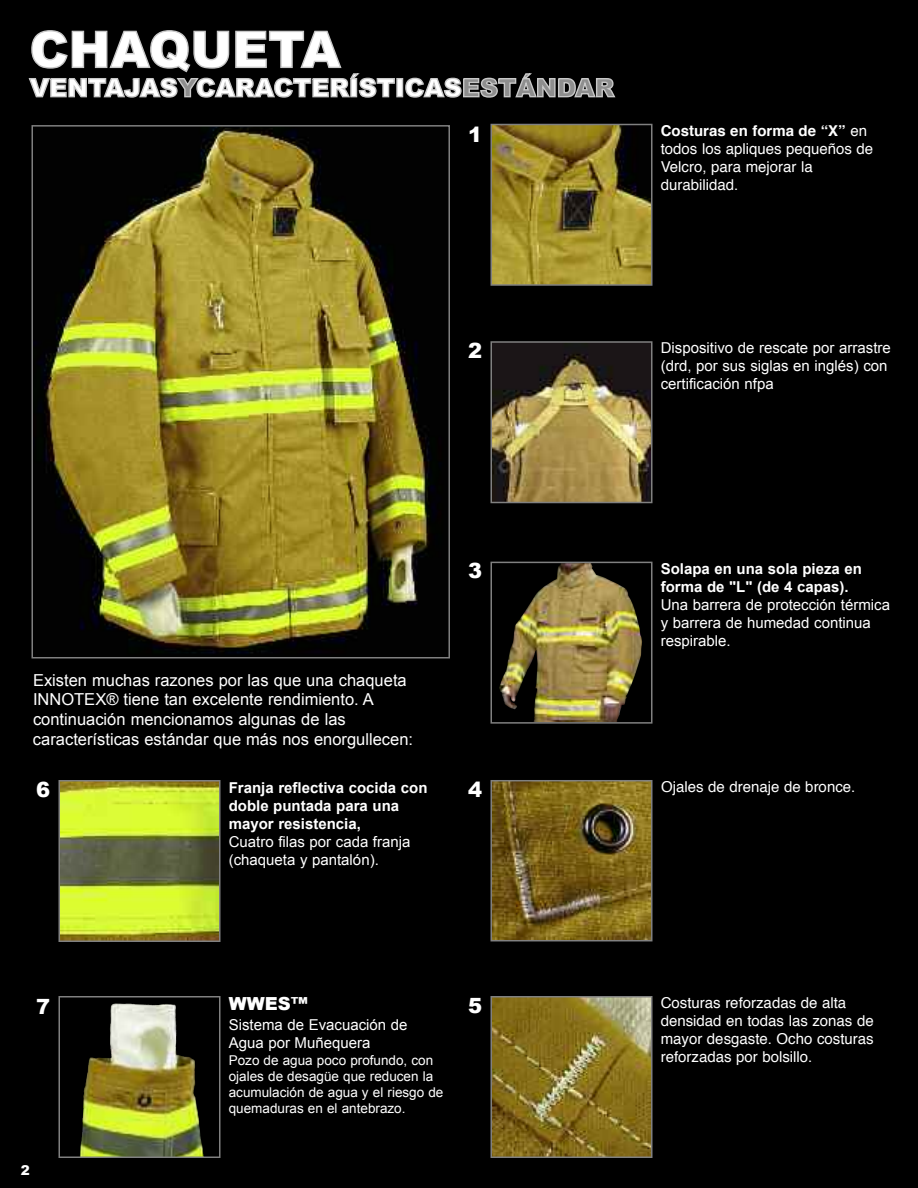
<style>
.page{position:relative;width:918px;height:1188px;background:#000}
.page>*{position:absolute;margin:0;border:0;box-sizing:border-box;transform-origin:0 0}
.t1{font:900 21px "Arial";color:#fff}
.t2{font:900 18px "Arial";color:#fff}
.t3{font:16.5px/19.8px "Arial";color:#fff}
.t4{font:15px/18px "Arial";color:#fff}
.t5{font:15px/18px "Helvetica";color:#fff}
.t6{font:700 15px/18px "Arial";color:#fff}
.t7{font:13.5px/16.2px "Arial";color:#fff}
.t8{font:900 13.5px "Arial";color:#fff}
.s1{font-weight:700}
</style>
<div class="page">
<svg style="left:29px;top:30px;width:366px;height:68px"></svg>
<div style="left:397px;top:79px;width:6px;height:18px;background:#fff"></div>
<div style="left:396px;top:78px;width:7px;height:19px;border:1px solid #c8c8c8"></div>
<svg style="left:405px;top:73px;width:210px;height:25px"></svg>
<img style="left:34px;top:128px;width:402px;height:526px">
<div style="left:31px;top:125px;width:419px;height:533px;border:2px solid #808080"></div>
<img style="left:494px;top:999px;width:156px;height:156px">
<div style="left:491px;top:996px;width:162px;height:162px;border:2px solid #808080"></div>
<img style="left:499px;top:565px;width:97px;height:156px">
<div style="left:491px;top:562px;width:162px;height:162px;border:2px solid #808080"></div>
<img style="left:494px;top:783px;width:156px;height:155px">
<div style="left:491px;top:780px;width:162px;height:161px;border:2px solid #808080"></div>
<img style="left:80px;top:1051px;width:124px;height:104px">
<div style="left:59px;top:996px;width:162px;height:162px;border:2px solid #808080"></div>
<img style="left:62px;top:783px;width:156px;height:156px">
<div style="left:59px;top:780px;width:162px;height:162px;border:2px solid #808080"></div>
<img style="left:493px;top:344px;width:156px;height:156px">
<div style="left:490px;top:341px;width:162px;height:162px;border:2px solid #808080"></div>
<img style="left:493px;top:127px;width:156px;height:156px">
<div style="left:490px;top:124px;width:162px;height:162px;border:2px solid #808080"></div>
<h1 class="t1" style="left:468px;top:119px;width:16px">1</h1>
<h1 class="t1" style="left:468px;top:335px;width:16px">2</h1>
<p class="t3" style="left:33px;top:670px;width:382px">Existen muchas razones por las que una chaqueta INNOTEX® tiene tan excelente rendimiento. A continuación mencionamos algunas de las características estándar que más nos enorgullecen:</p>
<h1 class="t1" style="left:36px;top:773px;width:16px">6</h1>
<p class="t6" style="left:229px;top:779px;width:200px">Franja reflectiva cocida con doble puntada para una mayor resistencia,</p>
<p class="t4" style="left:229px;top:833px;width:183px">Cuatro filas por cada franja (chaqueta y pantalón).</p>
<h1 class="t1" style="left:468px;top:555px;width:16px">3</h1>
<h1 class="t1" style="left:468px;top:774px;width:16px">4</h1>
<h1 class="t1" style="left:36px;top:990px;width:16px">7</h1>
<p class="t8" style="left:21px;top:1160px;width:11px">2</p>
<p class="t2" style="left:229px;top:990px;width:81px">WWES™</p>
<p class="t4" style="left:229px;top:1016px;width:180px">Sistema de Evacuación de<br>Agua por Muñequera</p>
<p class="t7" style="left:229px;top:1052px;width:216px">Pozo de agua poco profundo, con ojales de desagüe que reducen la acumulación de agua y el riesgo de quemaduras en el antebrazo.</p>
<h1 class="t1" style="left:468px;top:989px;width:16px">5</h1>
<p class="t5" style="left:661px;top:123px;width:214px"><span class="s1">Costuras en forma de “X”</span> en todos los apliques pequeños de<br>Velcro, para mejorar la durabilidad.</p>
<p class="t4" style="left:661px;top:339px;width:232px">Dispositivo de rescate por arrastre (drd, por sus siglas en inglés) con certificación nfpa</p>
<p class="t6" style="left:661px;top:560px;width:203px">Solapa en una sola pieza en forma de "L" (de 4 capas).</p>
<p class="t4" style="left:661px;top:596px;width:231px">Una barrera de protección térmica y barrera de humedad continua respirable.</p>
<p class="t5" style="left:661px;top:779px;width:196px">Ojales de drenaje de bronce.</p>
<p class="t5" style="left:661px;top:995px;width:215px">Costuras reforzadas de alta densidad en todas las zonas de mayor desgaste. Ocho costuras reforzadas por bolsillo.</p>
</div>
